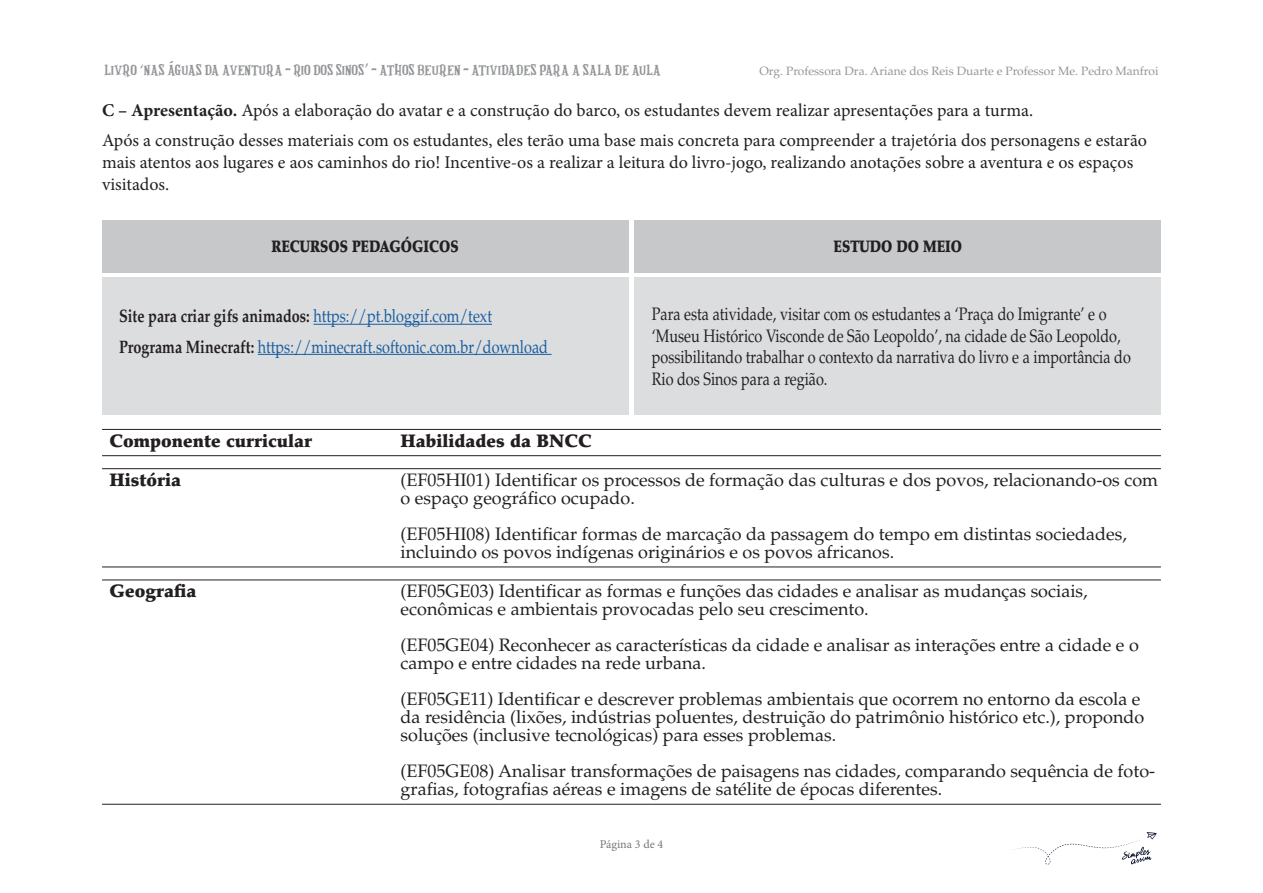
<style>
.page{position:relative;width:1263px;height:893px;background:#fff}
.page>*{position:absolute;margin:0;border:0;box-sizing:border-box;transform-origin:0 0}
.Tabela_final{font:18px/18px "Palatino LT Std";color:#231f20}
.t1{font:18px/21.6px "Minion Pro";color:#231f20}
.Tabela_final-2{font:18px/21.6px "Palatino LT Std";color:#231f20;scale:.8 1}
.t2{font:18px "Palatino LT Std";color:#175d9e;scale:.8 1}
.Tabela_final-3{font:900 18px "Palatino LT Std";color:#231f20}
.t3{font:900 16.5px "Palatino LT Std";color:#231f20;scale:.8 1}
.Titulo{font:12px "Palatino LT Std";color:#939598}
.t4{font:12px "Minion Pro";color:#76787b}
.Titulo-2{font:10.5px "Magnificent Serif";color:#939598}
.s1{font-family:"Palatino LT Std";font-size:15px}
.s2{font-family:"Palatino LT Std";font-size:16.5px}
.s3{font-weight:700}
.s4{font-weight:700;color:#231f20}
</style>
<div class="page">
<svg style="left:1014px;top:832px;width:143px;height:33px"></svg>
<div style="left:635px;top:220px;width:526px;height:52px;background:#c7c8ca"></div>
<div style="left:102px;top:220px;width:526px;height:52px;background:#c7c8ca"></div>
<div style="left:635px;top:277px;width:526px;height:138px;background:#dcdddf"></div>
<div style="left:102px;top:277px;width:526px;height:138px;background:#dcdddf"></div>
<hr style="left:313px;top:324px;width:179px;height:1px;background:#175d9e">
<hr style="left:258px;top:354px;width:294px;height:1px;background:#175d9e">
<hr style="left:102px;top:429px;width:1059px;height:1px;background:#231f20">
<hr style="left:102px;top:455px;width:1059px;height:1px;background:#231f20">
<hr style="left:102px;top:468px;width:1059px;height:1px;background:#231f20">
<hr style="left:102px;top:567px;width:1059px;height:1px;background:#231f20">
<hr style="left:102px;top:580px;width:1059px;height:1px;background:#231f20">
<hr style="left:102px;top:804px;width:1059px;height:1px;background:#231f20">
<p class="Titulo-2" style="left:104px;top:61px;width:558px">LIVRO <span class="s1">‘</span>NAS AGUAS DA AVENTURA - RIO DOS SINOS<span class="s2">’</span> - ATHOS BEUREN - ATIVIDADES PARA A SALA DE AULA</p>
<p class="Titulo" style="left:759px;top:64px;width:400px">Org. Professora Dra. Ariane dos Reis Duarte e Professor Me. Pedro Manfroi</p>
<p class="t1" style="left:102px;top:100px;width:933px"><span class="s3">C – Apresentação.</span> Após a elaboração do avatar e a construção do barco, os estudantes devem realizar apresentações para a turma.</p>
<p class="t1" style="left:102px;top:130px;width:1046px">Após a construção desses materiais com os estudantes, eles terão uma base mais concreta para compreender a trajetória dos personagens e estarão mais atentos aos lugares e aos caminhos do rio! Incentive-os a realizar a leitura do livro-jogo, realizando anotações sobre a aventura e os espaços visitados.</p>
<p class="t3" style="left:271px;top:237px;width:236px">RECURSOS PEDAGÓGICOS</p>
<p class="t3" style="left:834px;top:237px;width:162px">ESTUDO DO MEIO</p>
<p class="t2" style="left:119px;top:306px;width:468px"><span class="s4">Site para criar gifs animados:</span> https://pt.bloggif.com/text</p>
<p class="t2" style="left:119px;top:336px;width:538px"><span class="s4">Programa Minecraft:</span> https://minecraft.softonic.com.br/download</p>
<p class="Tabela_final-2" style="left:652px;top:304px;width:600px">Para esta atividade, visitar com os estudantes a ‘Praça do Imigrante’ e o ‘Museu Histórico Visconde de São Leopoldo’, na cidade de São Leopoldo, possibilitando trabalhar o contexto da narrativa do livro e a importância do Rio dos Sinos para a região.</p>
<p class="Tabela_final-3" style="left:110px;top:430px;width:204px">Componente curricular</p>
<p class="Tabela_final-3" style="left:401px;top:430px;width:193px">Habilidades da BNCC</p>
<p class="Tabela_final-3" style="left:110px;top:469px;width:73px">História</p>
<p class="Tabela_final" style="left:401px;top:471px;width:759px">(EF05HI01) Identificar os processos de formação das culturas e dos povos, relacionando-os com o espaço geográfico ocupado.</p>
<p class="Tabela_final" style="left:401px;top:525px;width:728px">(EF05HI08) Identificar formas de marcação da passagem do tempo em distintas sociedades, incluindo os povos indígenas originários e os povos africanos.</p>
<p class="Tabela_final-3" style="left:110px;top:580px;width:88px">Geografia</p>
<p class="Tabela_final" style="left:401px;top:582px;width:689px">(EF05GE03) Identificar as formas e funções das cidades e analisar as mudanças sociais, econômicas e ambientais provocadas pelo seu crescimento.</p>
<p class="Tabela_final" style="left:401px;top:636px;width:740px">(EF05GE04) Reconhecer as características da cidade e analisar as interações entre a cidade e o campo e entre cidades na rede urbana.</p>
<p class="Tabela_final" style="left:401px;top:690px;width:745px">(EF05GE11) Identificar e descrever problemas ambientais que ocorrem no entorno da escola e da residência (lixões, indústrias poluentes, destruição do patrimônio histórico etc.), propondo soluções (inclusive tecnológicas) para esses problemas.</p>
<p class="Tabela_final" style="left:401px;top:762px;width:756px">(EF05GE08) Analisar transformações de paisagens nas cidades, comparando sequência de foto&shy;grafias, fotografias aéreas e imagens de satélite de épocas diferentes.</p>
<p class="t4" style="left:600px;top:836px;width:65px">Página 3 de 4</p>
</div>
